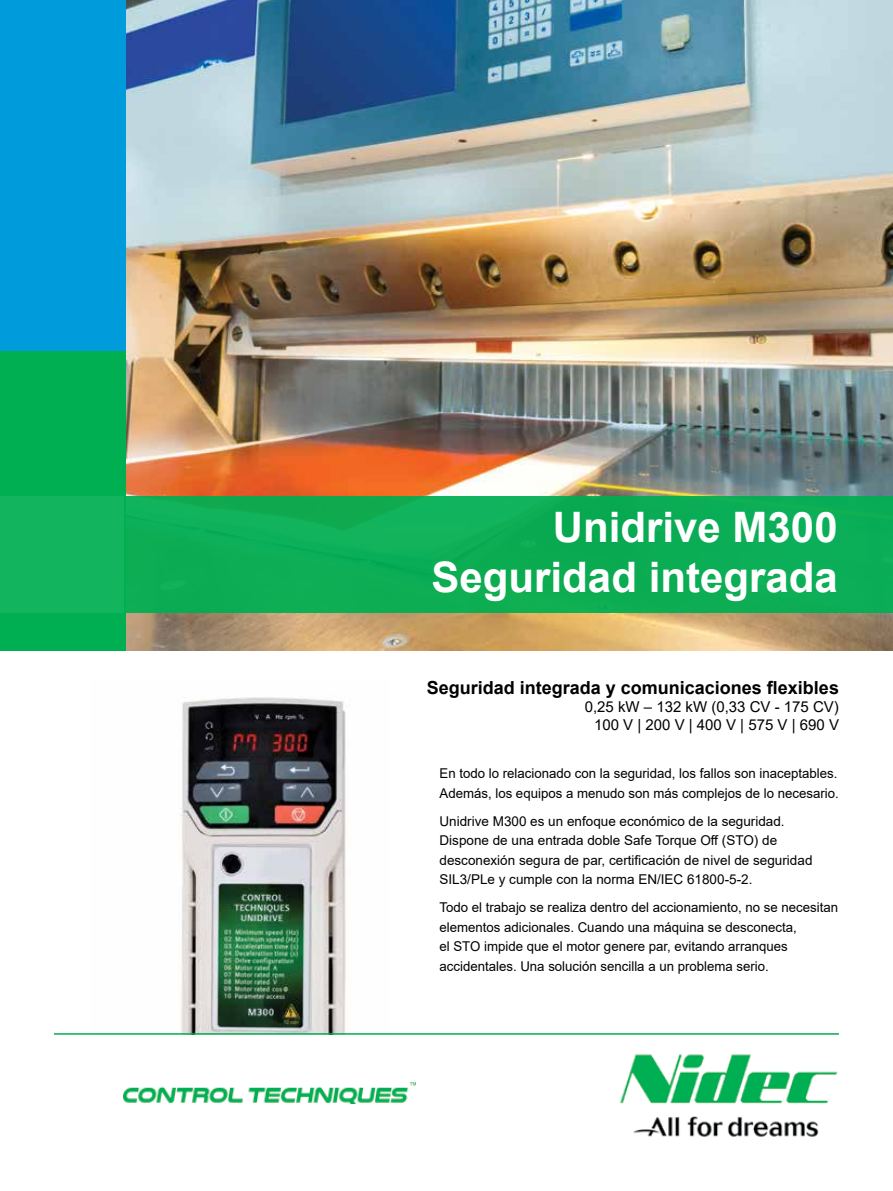
<style>
.page{position:relative;width:893px;height:1191px;background:#fff}
.page>*{position:absolute;margin:0;border:0;box-sizing:border-box;transform-origin:0 0}
.t1{font:700 42px/50.4px "Arial";color:#fff;text-align:right}
.t2{font:700 18px "Arial";color:#000}
.t3{font:15px "Arial";color:#000}
._9pt_body_text_70__b{font:13.5px/19.5px "Arial";color:#000}
</style>
<div class="page">
<img style="left:181px;top:697px;width:165px;height:336px">
<img style="left:125px;top:0;width:768px;height:651px">
<div style="left:0;top:0;width:125px;height:651px;background:#009bdb"></div>
<div style="left:0;top:352px;width:125px;height:299px;background:#00af52"></div>
<div style="left:0;top:496px;width:893px;height:117px;background:#0cae56"></div>
<hr style="left:54px;top:1033px;width:785px;height:1px;background:#00af52">
<img style="left:123px;top:1082px;width:293px;height:21px">
<img style="left:620px;top:1054px;width:218px;height:83px">
<p class="t1" style="left:432px;top:502px;width:408px">Unidrive M300<br>Seguridad integrada</p>
<p class="t2" style="left:427px;top:674px;width:414px">Seguridad integrada y comunicaciones flexibles</p>
<p class="t3" style="left:585px;top:696px;width:256px">0,25 kW – 132 kW (0,33 CV - 175 CV)</p>
<p class="t3" style="left:594px;top:714px;width:246px">100V|200V|400V|575V|690V</p>
<p class="_9pt_body_text_70__b" style="left:439px;top:763px;width:401px">En todo lo relacionado con la seguridad, los fallos son inaceptables.<br>Además, los equipos a menudo son más complejos de lo necesario.</p>
<p class="_9pt_body_text_70__b" style="left:439px;top:811px;width:374px">Unidrive M300 es un enfoque económico de la seguridad.<br>Dispone de una entrada doble Safe Torque Off (STO) de desconexión segura de par, certificación de nivel de seguridad SIL3/PLe y cumple con la norma EN/IEC 61800-5-2.</p>
<p class="_9pt_body_text_70__b" style="left:439px;top:897px;width:400px">Todo el trabajo se realiza dentro del accionamiento, no se necesitan elementos adicionales. Cuando una máquina se desconecta,<br>el STO impide que el motor genere par, evitando arranques accidentales. Una solución sencilla a un problema serio.</p>
</div>
